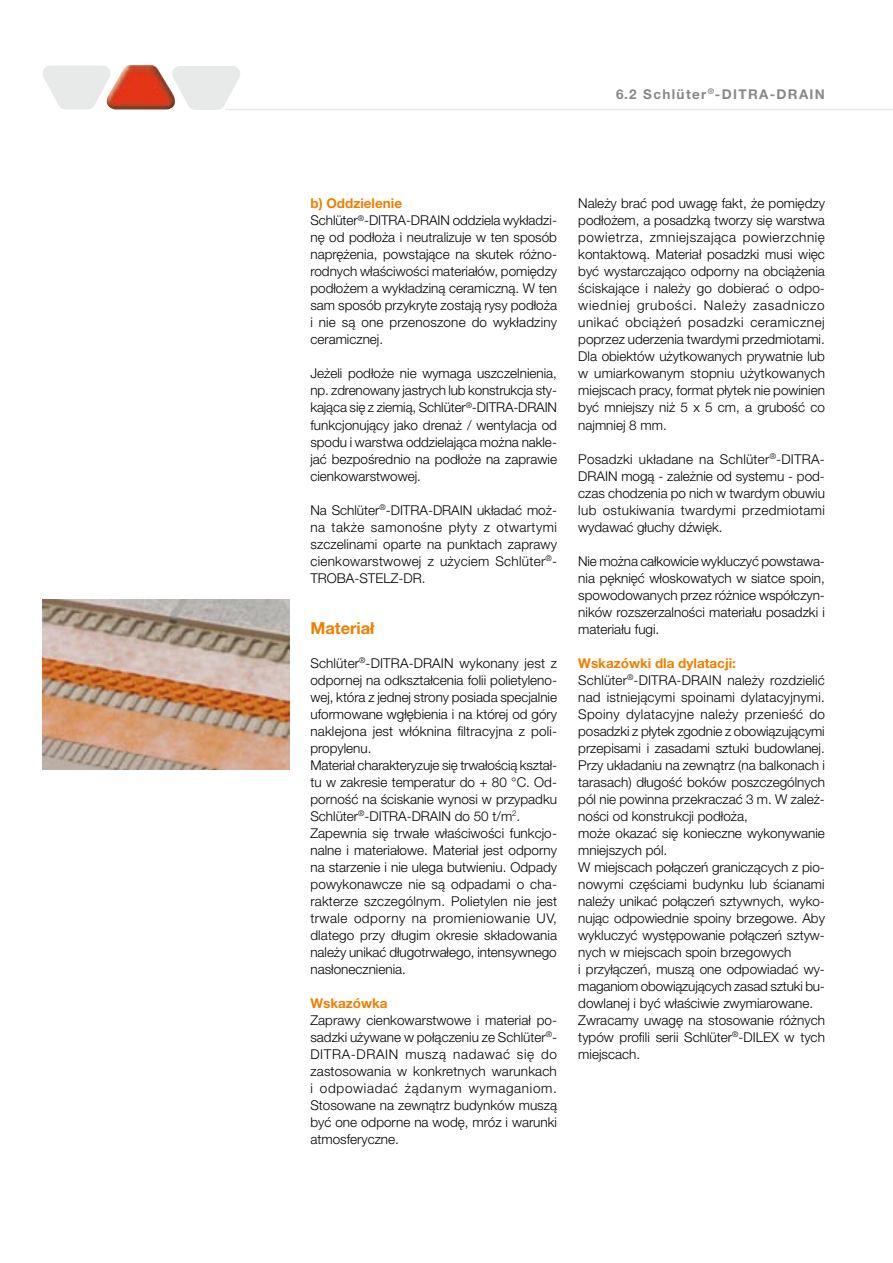
<style>
.page{position:relative;width:893px;height:1263px;background:#fff}
.page>*{position:absolute;margin:0;border:0;box-sizing:border-box;transform-origin:0 0}
.t1{font:700 16.5px "Helvetica Neue LT Pro";color:#ee7f00}
.t2{font:300 13.5px/17px "Helvetica Neue LT Pro";color:#000;text-align:justify}
.t3{font:700 13.5px "Helvetica Neue LT Pro";letter-spacing:.1em;color:#878889}
.t4{font:700 13.5px "Helvetica Neue LT Pro";color:#ee7f00}
.s1{font-weight:700;color:#ee7f00}
</style>
<div class="page">
<hr style="left:225px;top:109px;width:668px;height:1px;background:#e8e9e9">
<svg style="left:42px;top:65px;width:198px;height:45px"></svg>
<img style="left:43px;top:600px;width:246px;height:170px">
<p class="t3" style="left:616px;top:86px;width:210px">6.2 Schlüter<sup>®</sup>-DITRA-DRAIN</p>
<p class="t2" style="left:310px;top:195px;width:248px;text-align:left"><span class="s1">b) Oddzielenie<br></span>Schlüter<sup>®</sup>-DITRA-DRAIN oddziela wykładzi&shy;nę od podłoża i neutralizuje w ten sposób naprężenia, powstające na skutek różno&shy;rodnych właściwości materiałów, pomiędzy podłożem a wykładziną ceramiczną. W ten sam sposób przykryte zostają rysy podłoża i nie są one przenoszone do wykładziny ceramicznej.</p>
<p class="t2" style="left:310px;top:365px;width:248px">Jeżeli podłoże nie wymaga uszczelnienia, np. zdrenowany jastrych lub konstrukcja sty&shy;kająca się z ziemią, Schlüter<sup>®</sup>-DITRA-DRAIN funkcjonujący jako drenaż / wentylacja od spodu i warstwa oddzielająca można nakle&shy;jać bezpośrednio na podłoże na zaprawie cienkowarstwowej.</p>
<p class="t2" style="left:310px;top:501px;width:248px">Na Schlüter<sup>®</sup>-DITRA-DRAIN układać moż&shy;na także samonośne płyty z otwartymi szczelinami oparte na punktach zaprawy cienkowarstwowej z użyciem Schlüter<sup>®</sup>- TROBA-STELZ-DR.</p>
<p class="t1" style="left:310px;top:617px;width:66px">Materiał</p>
<p class="t2" style="left:310px;top:654px;width:248px;text-align:left">Schlüter<sup>®</sup>-DITRA-DRAIN wykonany jest z odpornej na odkształcenia folii polietyleno&shy;wej, która z jednej strony posiada specjalnie uformowane wgłębienia i na której od góry naklejona jest włóknina filtracyjna z poli&shy;propylenu.<br>Materiał charakteryzuje się trwałością kształ&shy;tu w zakresie temperatur do + 80 °C. Od&shy;porność na ściskanie wynosi w przypadku Schlüter<sup>®</sup>-DITRA-DRAIN do 50 t/m<sup>2</sup>.<br>Zapewnia się trwałe właściwości funkcjo&shy;nalne i materiałowe. Materiał jest odporny na starzenie i nie ulega butwieniu. Odpady powykonawcze nie są odpadami o cha&shy;rakterze szczególnym. Polietylen nie jest trwale odporny na promieniowanie UV, dlatego przy długim okresie składowania należy unikać długotrwałego, intensywnego nasłonecznienia.</p>
<p class="t4" style="left:310px;top:995px;width:79px">Wskazówka</p>
<p class="t2" style="left:310px;top:1011px;width:248px">Zaprawy cienkowarstwowe i materiał po&shy;sadzki używane w połączeniu ze Schlüter<sup>®</sup>- DITRA-DRAIN muszą nadawać się do zastosowania w konkretnych warunkach i odpowiadać żądanym wymaganiom.<br>Stosowane na zewnątrz budynków muszą być one odporne na wodę, mróz i warunki atmosferyczne.</p>
<p class="t2" style="left:578px;top:195px;width:248px">Należy brać pod uwagę fakt, że pomiędzy podłożem, a posadzką tworzy się warstwa powietrza, zmniejszająca powierzchnię kontaktową. Materiał posadzki musi więc być wystarczająco odporny na obciążenia ściskające i należy go dobierać o odpo&shy;wiedniej grubości. Należy zasadniczo unikać obciążeń posadzki ceramicznej poprzez uderzenia twardymi przedmiotami.<br>Dla obiektów użytkowanych prywatnie lub w umiarkowanym stopniu użytkowanych miejscach pracy, format płytek nie powinien być mniejszy niż 5 x 5 cm, a grubość co najmniej 8 mm.</p>
<p class="t2" style="left:578px;top:450px;width:248px">Posadzki układane na Schlüter<sup>®</sup>-DITRA-DRAIN mogą - zależnie od systemu - pod&shy;czas chodzenia po nich w twardym obuwiu lub ostukiwania twardymi przedmiotami wydawać głuchy dźwięk.</p>
<p class="t2" style="left:578px;top:552px;width:248px">Nie można całkowicie wykluczyć powstawa&shy;nia pęknięć włoskowatych w siatce spoin, spowodowanych przez różnice współczyn&shy;ników rozszerzalności materiału posadzki i materiału fugi.</p>
<p class="t2" style="left:578px;top:654px;width:248px;text-align:left"><span class="s1">Wskazówki dla dylatacji:<br></span>Schlüter<sup>®</sup>-DITRA-DRAIN należy rozdzielić nad istniejącymi spoinami dylatacyjnymi.<br>Spoiny dylatacyjne należy przenieść do posadzki z płytek zgodnie z obowiązującymi przepisami i zasadami sztuki budowlanej.<br>Przy układaniu na zewnątrz (na balkonach i tarasach) długość boków poszczególnych pól nie powinna przekraczać 3 m. W zależ&shy;ności od konstrukcji podłoża,<br>może okazać się konieczne wykonywanie mniejszych pól.<br>W miejscach połączeń graniczących z pio&shy;nowymi częściami budynku lub ścianami należy unikać połączeń sztywnych, wyko&shy;nując odpowiednie spoiny brzegowe. Aby wykluczyć występowanie połączeń sztyw&shy;nych w miejscach spoin brzegowych<br>i przyłączeń, muszą one odpowiadać wy&shy;maganiom obowiązujących zasad sztuki bu&shy;dowlanej i być właściwie zwymiarowane.<br>Zwracamy uwagę na stosowanie różnych typów profili serii Schlüter<sup>®</sup>-DILEX w tych miejscach.</p>
</div>
